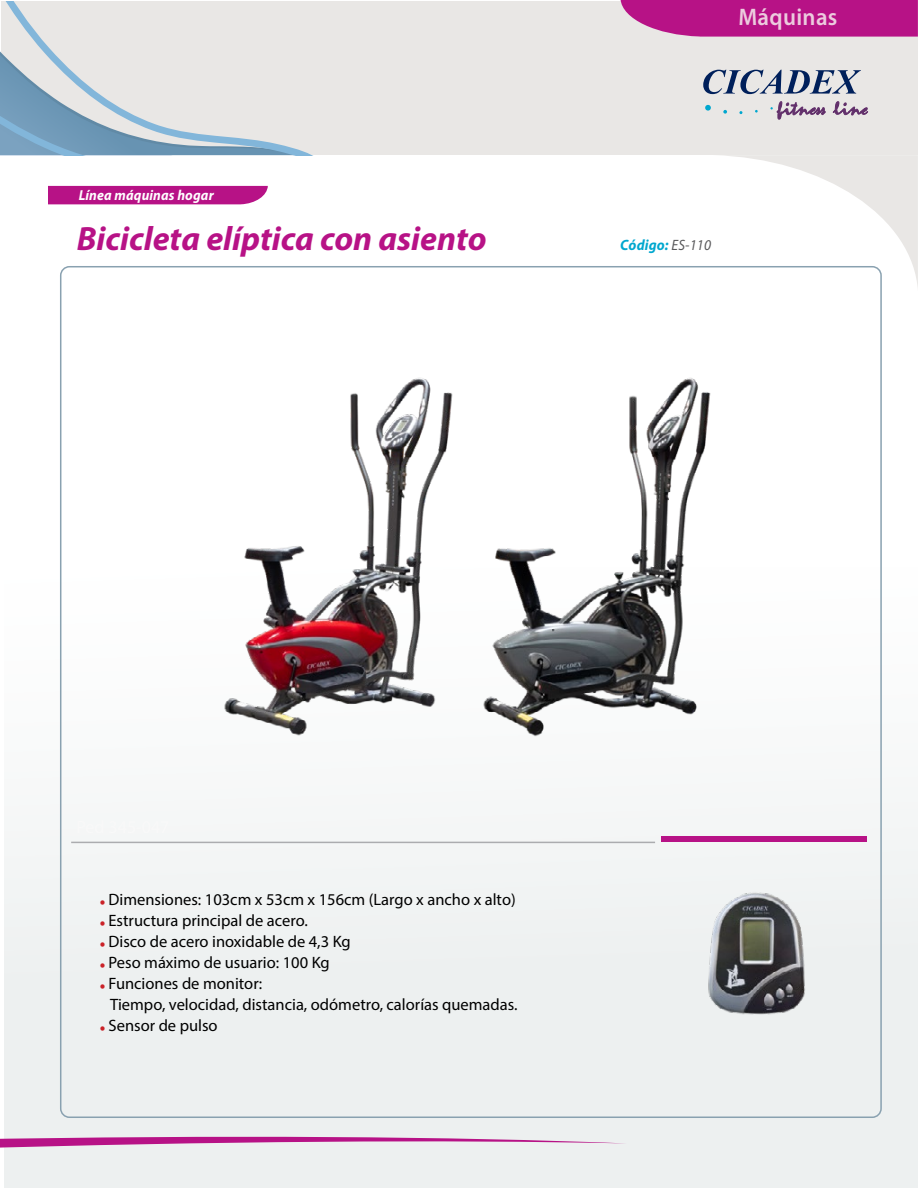
<style>
.page{position:relative;width:918px;height:1188px;background:#fff}
.page>*{position:absolute;margin:0;border:0;box-sizing:border-box;transform-origin:0 0}
.t1{font:italic 700 33.75px "Myriad Pro";color:#b71286}
.t2{font:600 24px "Myriad Pro";letter-spacing:.015em;color:#eccbde;scale:.95 1}
.t3{font:16.5px/21px "Myriad";color:#000}
.t4{font:italic 700 15px "Myriad Pro";letter-spacing:.01em;color:#00a7cf;scale:.95 1}
.t5{font:italic 700 14.4px "Myriad Pro";letter-spacing:.01em;color:#fff;scale:.95 1}
.s1{font-weight:400;color:#59595b}
.s2{font-family:"Myriad Pro";font-size:21px;color:#ca2228}
</style>
<div class="page">
<div style="left:4px;top:568px;width:914px;height:620px;background:linear-gradient(to right,#f1f4f4,#f1f3f3)"></div>
<div style="left:48px;top:186px;width:220px;height:18px;background:#b71286"></div>
<div style="left:1px;top:1px;width:917px;height:154px;background:#e9e7e5"></div>
<hr style="left:71px;top:842px;width:584px;height:1px;background:#abacaf">
<div style="left:661px;top:836px;width:206px;height:6px;background:#b71286"></div>
<svg style="left:705px;top:105px;width:6px;height:6px"></svg>
<svg style="left:723px;top:110px;width:4px;height:4px"></svg>
<svg style="left:739px;top:111px;width:4px;height:3px"></svg>
<svg style="left:703px;top:70px;width:158px;height:24px"></svg>
<svg style="left:770px;top:101px;width:56px;height:18px"></svg>
<svg style="left:833px;top:101px;width:35px;height:14px"></svg>
<svg style="left:0;top:1px;width:311px;height:154px"></svg>
<svg style="left:713px;top:155px;width:205px;height:136px"></svg>
<svg style="left:0;top:1135px;width:627px;height:14px"></svg>
<svg style="left:621px;top:0;width:297px;height:37px"></svg>
<img style="left:705px;top:890px;width:103px;height:125px">
<img style="left:221px;top:378px;width:234px;height:361px">
<img style="left:480px;top:378px;width:233px;height:360px">
<p class="t5" style="left:79px;top:187px;width:144px">Línea máquinas hogar</p>
<h1 class="t1" style="left:77px;top:220px;width:411px">Bicicleta elíptica con asiento</h1>
<h2 class="t2" style="left:738px;top:4px;width:106px">Máquinas</h2>
<p class="t4" style="left:620px;top:237px;width:97px">Código: <span class="s1">ES-110</span></p>
<p class="t3" style="left:100px;top:889px;width:417px"><span class="s2">•</span> Dimensiones: 103cm x 53cm x 156cm (Largo x ancho x alto)</p>
<p class="t3" style="left:100px;top:910px;width:209px"><span class="s2">•</span> Estructura principal de acero.</p>
<p class="t3" style="left:100px;top:931px;width:252px"><span class="s2">•</span> Disco de acero inoxidable de 4,3 Kg</p>
<p class="t3" style="left:100px;top:952px;width:231px"><span class="s2">•</span> Peso máximo de usuario: 100 Kg</p>
<p class="t3" style="left:110px;top:973px;width:409px;text-indent:-10px"><span class="s2">•</span> Funciones de monitor:<br>Tiempo, velocidad, distancia, odómetro, calorías quemadas.</p>
<p class="t3" style="left:100px;top:1015px;width:119px"><span class="s2">•</span> Sensor de pulso</p>
</div>
